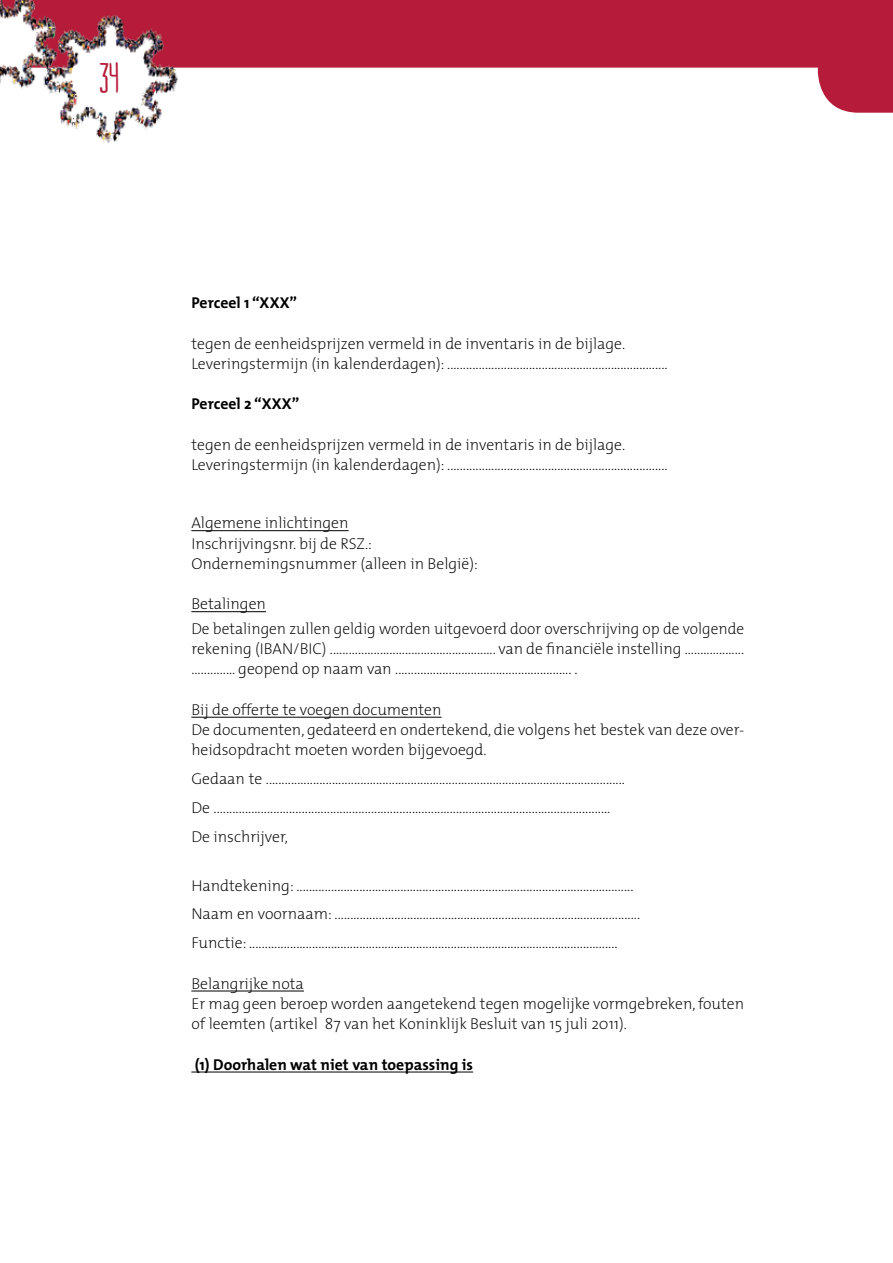
<style>
.page{position:relative;width:893px;height:1263px;background:#fff}
.page>*{position:absolute;margin:0;border:0;box-sizing:border-box;transform-origin:0 0}
.t1{font:700 38.7px "Amarelinha";color:#b61b39}
.t2{font:200 15.75px/20.2px "The Mix";color:#000}
.t3{font:700 15.75px "The Mix";color:#000}
</style>
<div class="page">
<svg style="left:818px;top:68px;width:75px;height:45px;background:#bd324d"></svg>
<div style="left:182px;top:0;width:711px;height:68px;background:#b61b39"></div>
<img style="left:0;top:0;width:182px;height:143px">
<hr style="left:191px;top:530px;width:158px;height:1px;background:#000">
<hr style="left:191px;top:611px;width:75px;height:1px;background:#000">
<hr style="left:191px;top:717px;width:250px;height:1px;background:#000">
<hr style="left:191px;top:991px;width:113px;height:1px;background:#000">
<hr style="left:191px;top:1072px;width:282px;height:1px;background:#000">
<h1 class="t1" style="left:100px;top:56px;width:22px">34</h1>
<p class="t3" style="left:191px;top:290px;width:107px">Perceel 1 “XXX”</p>
<p class="t2" style="left:191px;top:333px;width:478px">tegen de eenheidsprijzen vermeld in de inventaris in de bijlage.<br>Leveringstermijn (in kalenderdagen): ......................................................................</p>
<p class="t3" style="left:191px;top:391px;width:110px">Perceel 2 “XXX”</p>
<p class="t2" style="left:191px;top:434px;width:478px">tegen de eenheidsprijzen vermeld in de inventaris in de bijlage.<br>Leveringstermijn (in kalenderdagen): ......................................................................</p>
<p class="t2" style="left:191px;top:512px;width:288px">Algemene inlichtingen<br>Inschrijvingsnr. bij de RSZ.:<br>Ondernemingsnummer (alleen in België):</p>
<p class="t2" style="left:191px;top:591px;width:554px;line-height:24.5px">Betalingen<br>De betalingen zullen geldig worden uitgevoerd door overschrijving op de volgende</p>
<p class="t2" style="left:191px;top:638px;width:554px">rekening (IBAN/BIC) ..................................................... van de financiële instelling ................... .............. geopend op naam van ........................................................ .</p>
<p class="t2" style="left:191px;top:699px;width:554px">Bij de offerte te voegen documenten<br>De documenten, gedateerd en ondertekend, die volgens het bestek van deze over&shy;heidsopdracht moeten worden bijgevoegd.</p>
<p class="t2" style="left:191px;top:764px;width:435px;line-height:28.8px">Gedaan te ..................................................................................................................<br>De ..............................................................................................................................<br>De inschrijver,</p>
<p class="t2" style="left:191px;top:870px;width:450px;line-height:28.8px">Handtekening: ...........................................................................................................<br>Naam en voornaam: .................................................................................................<br>Functie: .....................................................................................................................</p>
<p class="t2" style="left:191px;top:973px;width:554px">Belangrijke nota<br>Er mag geen beroep worden aangetekend tegen mogelijke vormgebreken, fouten of leemten (artikel 87 van het Koninklijk Besluit van 15 juli 2011).</p>
<p class="t3" style="left:195px;top:1051px;width:280px">(1) Doorhalen wat niet van toepassing is</p>
</div>
